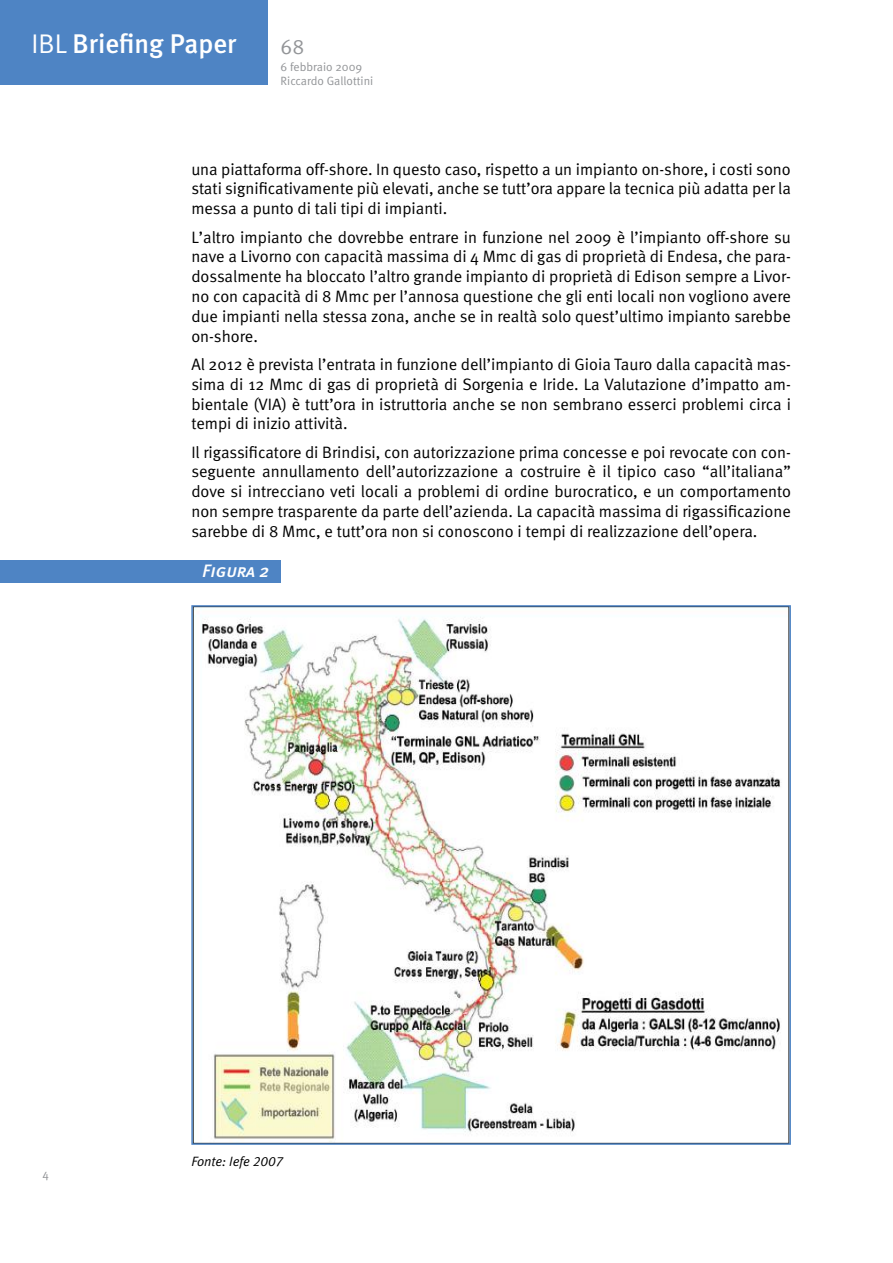
<style>
.page{position:relative;width:893px;height:1263px;background:#fff}
.page>*{position:absolute;margin:0;border:0;box-sizing:border-box;transform-origin:0 0}
.t1{font:500 27px "Meta";color:#fff}
.t2{font:21px "Meta Normal";color:#939598}
.t3{font:18px "Meta Medium Italic Caps";color:#fff}
.t4{font:16.5px/19.8px "Meta Normal";color:#000;text-align:justify}
.t5{font:italic 13.5px "Meta Normal LF";color:#000}
.t6{font:12px "Meta Normal";color:#939598}
.s1{font-family:"Meta Normal";font-weight:400}
</style>
<div class="page">
<div style="left:0;top:0;width:268px;height:85px;background:#4e84c4"></div>
<img style="left:194px;top:608px;width:586px;height:534px">
<div style="left:191px;top:605px;width:600px;height:540px;border:2px solid #4e84c4"></div>
<div style="left:0;top:560px;width:281px;height:23px;background:#4e84c4"></div>
<h1 class="t1" style="left:32px;top:27px;width:206px"><span class="s1">IBL</span> Briefing Paper</h1>
<p class="t2" style="left:281px;top:34px;width:25px">68</p>
<p class="t6" style="left:281px;top:60px;width:83px">6 febbraio 2009</p>
<p class="t6" style="left:281px;top:74px;width:94px">Riccardo Gallottini</p>
<p class="t4" style="left:191px;top:159px;width:601px">una piattaforma off-shore. In questo caso, rispetto a un impianto on-shore, i costi sono stati significativamente più elevati, anche se tutt’ora appare la tecnica più adatta per la messa a punto di tali tipi di impianti.</p>
<p class="t4" style="left:191px;top:227px;width:601px">L’altro impianto che dovrebbe entrare in funzione nel 2009 è l’impianto off-shore su nave a Livorno con capacità massima di 4 Mmc di gas di proprietà di Endesa, che para&shy;dossalmente ha bloccato l’altro grande impianto di proprietà di Edison sempre a Livor&shy;no con capacità di 8 Mmc per l’annosa questione che gli enti locali non vogliono avere due impianti nella stessa zona, anche se in realtà solo quest’ultimo impianto sarebbe on-shore.</p>
<p class="t4" style="left:191px;top:354px;width:601px">Al 2012 è prevista l’entrata in funzione dell’impianto di Gioia Tauro dalla capacità mas&shy;sima di 12 Mmc di gas di proprietà di Sorgenia e Iride. La Valutazione d’impatto am&shy;bientale (VIA) è tutt’ora in istruttoria anche se non sembrano esserci problemi circa i tempi di inizio attività.</p>
<p class="t4" style="left:191px;top:442px;width:601px">Il rigassificatore di Brindisi, con autorizzazione prima concesse e poi revocate con con&shy;seguente annullamento dell’autorizzazione a costruire è il tipico caso “all’italiana” dove si intrecciano veti locali a problemi di ordine burocratico, e un comportamento non sempre trasparente da parte dell’azienda. La capacità massima di rigassificazione sarebbe di 8 Mmc, e tutt’ora non si conoscono i tempi di realizzazione dell’opera.</p>
<p class="t3" style="left:202px;top:560px;width:69px">Figura 2</p>
<p class="t5" style="left:191px;top:1153px;width:93px">Fonte: Iefe 2007</p>
</div>
